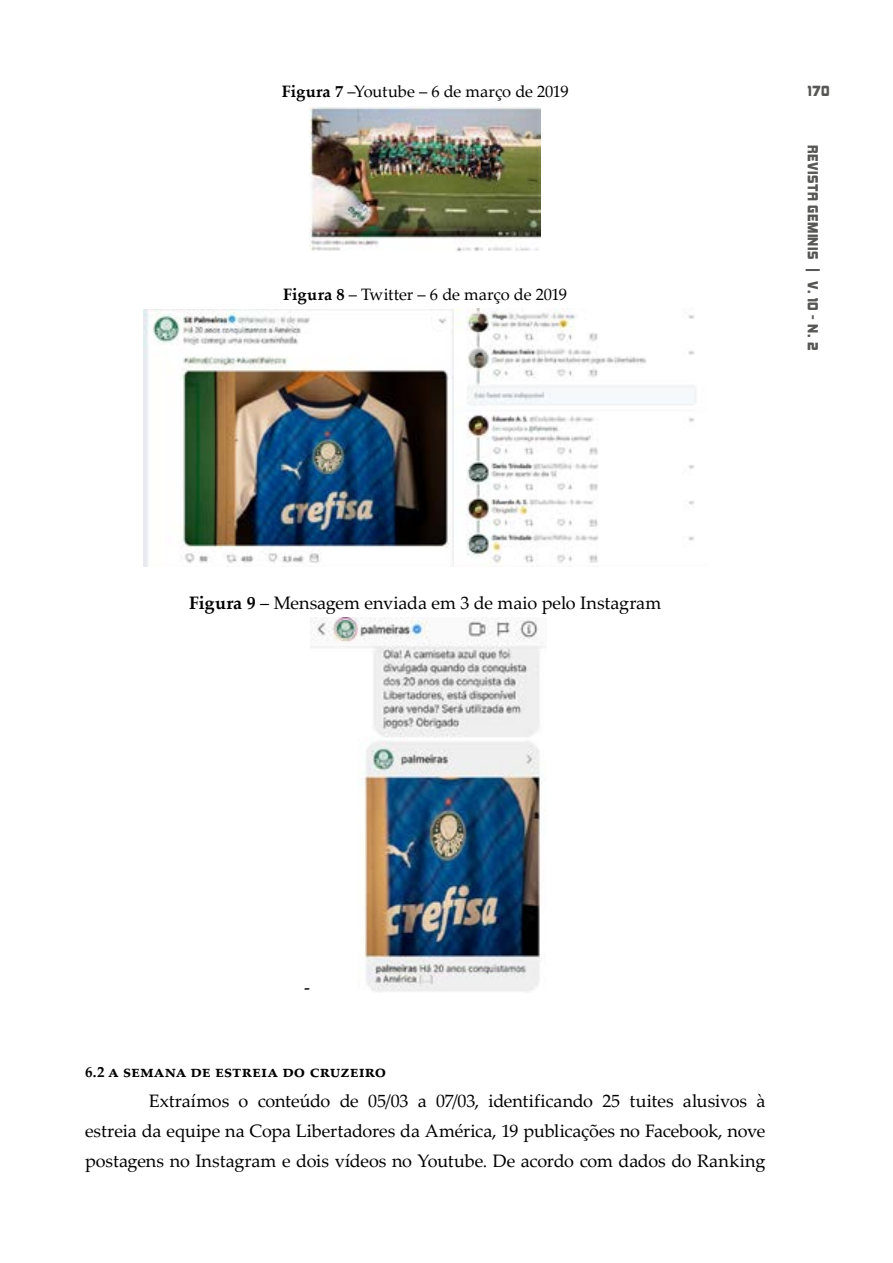
<style>
.page{position:relative;width:893px;height:1263px;background:#fff}
.page>*{position:absolute;margin:0;border:0;box-sizing:border-box;transform-origin:0 0}
.t1{font:18px "Palatino Linotype";letter-spacing:-.005em;color:#000}
.t2{font:700 18px "Palatino Linotype";color:#000}
.t3{font:italic 18px "Times New Roman";color:#000}
.t4{font:16.5px "Palatino Linotype";letter-spacing:-.01em;color:#000}
.t5{font:13.5px "Kimberley Bl";letter-spacing:.035em;color:#575756}
.s1{font-weight:700}
.s2{font-size:15px}
</style>
<div class="page">
<img style="left:310px;top:106px;width:231px;height:145px">
<img style="left:143px;top:308px;width:553px;height:259px">
<img style="left:310px;top:618px;width:235px;height:374px">
<p class="t4" style="left:282px;top:80px;width:288px"><span class="s1">Figura 7</span> –Youtube – 6 de março de 2019</p>
<p class="t4" style="left:283px;top:282px;width:285px"><span class="s1">Figura 8</span> – Twitter – 6 de março de 2019</p>
<p class="t1" style="left:189px;top:590px;width:474px"><span class="s1">Figura 9</span> – Mensagem enviada em 3 de maio pelo Instagram</p>
<p class="t5" style="left:808px;top:82px;width:23px">170</p>
<p class="t5" style="left:821px;top:145px;width:207px;rotate:90deg">REVISTA GEMINIS | V. 10 - N. 2</p>
<p class="t3" style="left:304px;top:974px;width:7px">-</p>
<p class="t2" style="left:85px;top:1058px;width:303px"><span class="s2">6.2</span> a semana de estreia do cruzeiro</p>
<p class="t1" style="left:149px;top:1088px;width:618px">Extraímos o conteúdo de 05/03 a 07/03, identificando 25 tuites alusivos à</p>
<p class="t1" style="left:85px;top:1118px;width:682px">estreia da equipe na Copa Libertadores da América, 19 publicações no Facebook, nove</p>
<p class="t1" style="left:85px;top:1148px;width:682px">postagens no Instagram e dois vídeos no Youtube. De acordo com dados do Ranking</p>
</div>
